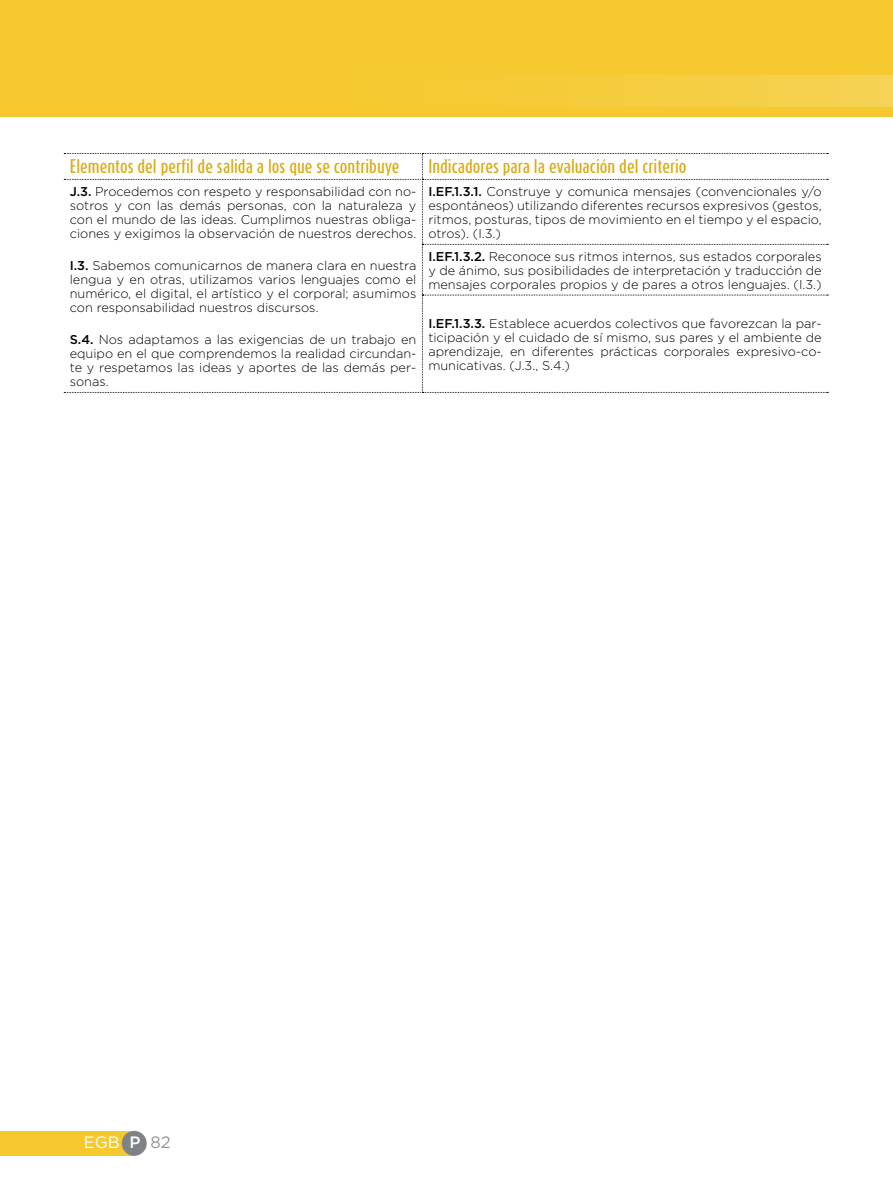
<style>
.page{position:relative;width:893px;height:1191px;background:#fff}
.page>*{position:absolute;margin:0;border:0;box-sizing:border-box;transform-origin:0 0}
.t1{font:500 16.5px "Dax Compact";color:#d9ad1a}
.t2{font:16.5px "Gotham";color:#fff}
.t3{font:300 12.75px/14.2px "Gotham";color:#000;text-align:justify}
.s1{font-weight:500}
.s2{color:#939598}
</style>
<div class="page">
<div style="left:0;top:0;width:893px;height:117px;background:#f5c92f"></div>
<div style="left:43px;top:75px;width:850px;height:32px;background:linear-gradient(to right,#f5c726,#f6d04d)"></div>
<svg style="left:64px;top:153px;width:764px;height:240px"></svg>
<div style="left:0;top:1130px;width:135px;height:25px;background:#f5c92f"></div>
<div style="left:122px;top:1130px;width:25px;height:25px;background:#808285;border-radius:50%"></div>
<p class="t1" style="left:70px;top:156px;width:331px">Elementos del perfil de salida a los que se contribuye</p>
<p class="t1" style="left:428px;top:156px;width:260px">Indicadores para la evaluación del criterio</p>
<p class="t3" style="left:70px;top:184px;width:348px"><span class="s1">J.3.</span> Procedemos con respeto y responsabilidad con no&shy;sotros y con las demás personas, con la naturaleza y con el mundo de las ideas. Cumplimos nuestras obliga&shy;ciones y exigimos la observación de nuestros derechos.</p>
<p class="t3" style="left:70px;top:258px;width:348px"><span class="s1">I.3.</span> Sabemos comunicarnos de manera clara en nuestra lengua y en otras, utilizamos varios lenguajes como el numérico, el digital, el artístico y el corporal; asumimos con responsabilidad nuestros discursos.</p>
<p class="t3" style="left:70px;top:332px;width:348px"><span class="s1">S.4.</span> Nos adaptamos a las exigencias de un trabajo en equipo en el que comprendemos la realidad circundan&shy;te y respetamos las ideas y aportes de las demás per&shy;sonas.</p>
<p class="t3" style="left:428px;top:184px;width:395px"><span class="s1">I.EF.1.3.1.</span> Construye y comunica mensajes (convencionales y/o espontáneos) utilizando diferentes recursos expresivos (gestos, ritmos, posturas, tipos de movimiento en el tiempo y el espacio, otros). (I.3.)</p>
<p class="t3" style="left:428px;top:249px;width:395px"><span class="s1">I.EF.1.3.2.</span> Reconoce sus ritmos internos, sus estados corporales y de ánimo, sus posibilidades de interpretación y traducción de mensajes corporales propios y de pares a otros lenguajes. (I.3.)</p>
<p class="t3" style="left:428px;top:315px;width:395px"><span class="s1">I.EF.1.3.3.</span> Establece acuerdos colectivos que favorezcan la par&shy;ticipación y el cuidado de sí mismo, sus pares y el ambiente de aprendizaje, en diferentes prácticas corporales expresivo-co&shy;municativas. (J.3., S.4.)</p>
<p class="t2" style="left:84px;top:1131px;width:89px">EGB <span class="s1">P</span> <span class="s2">82</span></p>
</div>
